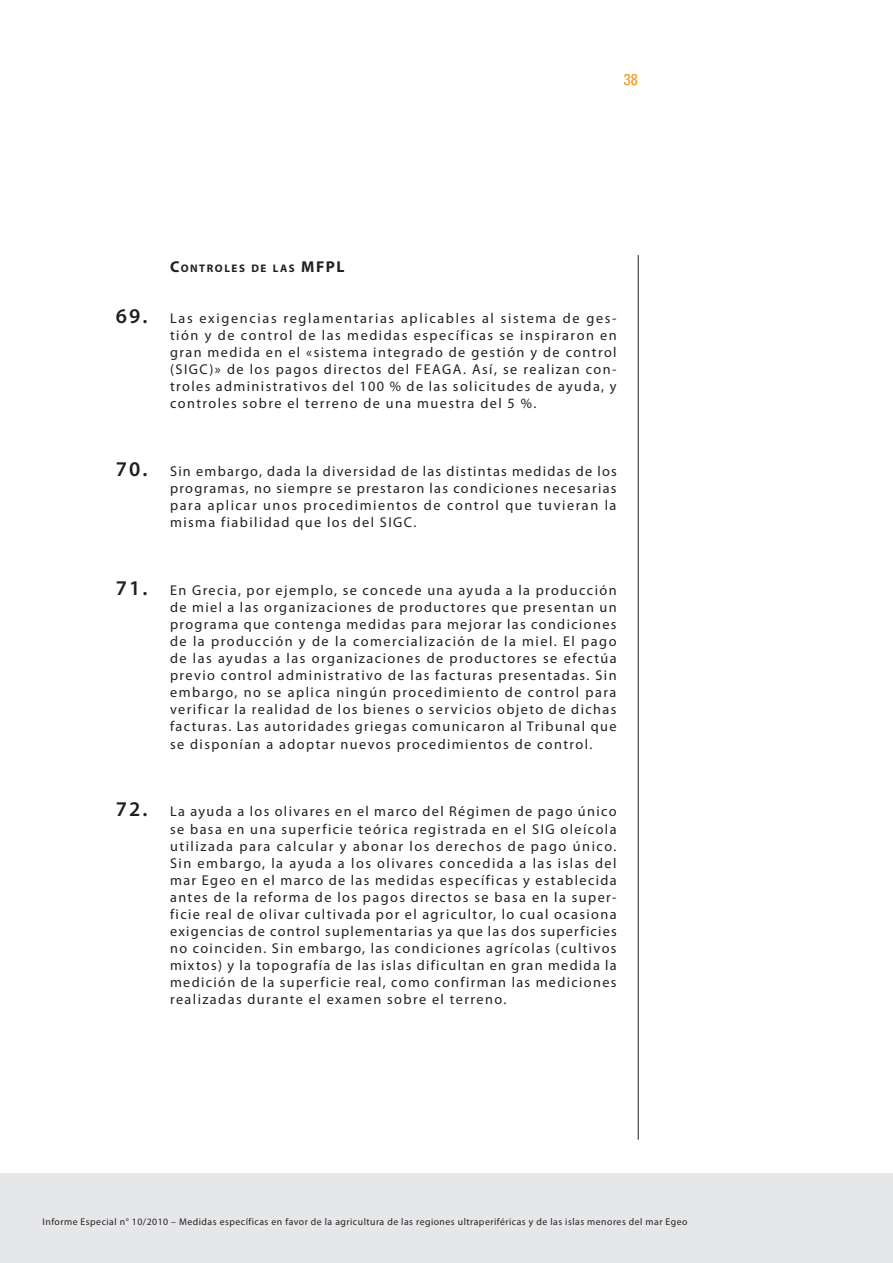
<style>
.page{position:relative;width:893px;height:1263px;background:#fff}
.page>*{position:absolute;margin:0;border:0;box-sizing:border-box;transform-origin:0 0}
.t1{font:600 21px "Myriad Pro";letter-spacing:.1em;color:#231f20}
.t2{font:condensed 15.75px "Univers LT Std";color:#f7931d}
.t3{font:14.25px/17px "Myriad Pro";letter-spacing:.1em;color:#231f20;text-align:justify}
.t4{font:700 10.95px "Myriad Pro";letter-spacing:.145em;color:#231f20}
.t5{font:9.75px "Myriad Pro";letter-spacing:.05em;color:#231f20}
.s1{font-size:15.75px}
.s2{font-weight:400;font-size:14.25px}
</style>
<div class="page">
<div style="left:0;top:1174px;width:893px;height:89px;background:#e6e7e9"></div>
<hr style="left:638px;top:255px;width:1px;height:885px;background:#231f20">
<p class="t2" style="left:624px;top:69px;width:15px">38</p>
<p class="t4" style="left:170px;top:261px;width:166px"><span class="s1">C</span>ONTROLES DE LAS <span class="s1">MFPL</span></p>
<h1 class="t1" style="left:116px;top:303px;width:44px">69. <span class="s2">L</span></h1>
<p class="t3" style="left:170px;top:310px;width:448px;text-indent:8px">as exigencias reglamentarias aplicables al sistema de ges&shy;tión y de control de las medidas específicas se inspiraron en gran medida en el «sistema integrado de gestión y de control (SIGC</p>
<p class="t3" style="left:170px;top:361px;width:448px;text-indent:293px">. Así, se realizan con&shy;troles administrativos del 100 % de las solicitudes de ayuda, y controles sobre el terreno de una muestra del 5 %.</p>
<p class="t3" style="left:209px;top:361px;width:216px">)» de los pagos directos del FEAGA</p>
<h1 class="t1" style="left:116px;top:456px;width:44px">70. <span class="s2">S</span></h1>
<p class="t3" style="left:170px;top:463px;width:448px;text-indent:8px">in embargo, dada la diversidad de las distintas medidas de los programas, no siempre se prestaron las condiciones necesarias para aplicar unos procedimientos de control que tuvieran la misma fiabilidad que los del SIGC</p>
<p class="t3" style="left:414px;top:514px;width:4px">.</p>
<h1 class="t1" style="left:116px;top:575px;width:44px">71. <span class="s2">E</span></h1>
<p class="t3" style="left:170px;top:582px;width:448px;text-indent:8px">n Grecia, por ejemplo, se concede una ayuda a la producción de miel a las organizaciones de productores que presentan un programa que contenga medidas para mejorar las condiciones de la producción y de la comercialización de la miel. El pago de las ayudas a las organizaciones de productores se efectúa previo control administrativo de las facturas presentadas. Sin embargo, no se aplica ningún procedimiento de control para verificar la realidad de los bienes o servicios objeto de dichas facturas. Las autoridades griegas comunicaron al Tribunal que se disponían a adoptar nuevos procedimientos de control.</p>
<h1 class="t1" style="left:116px;top:796px;width:44px">72. <span class="s2">L</span></h1>
<p class="t3" style="left:170px;top:803px;width:448px;text-indent:8px">a ayuda a los olivares en el marco del Régimen de pago único se basa en una superficie teórica registrada en el SIG</p>
<p class="t3" style="left:170px;top:820px;width:448px;text-indent:390px">oleícola utilizada para calcular y abonar los derechos de pago único.<br>Sin embargo, la ayuda a los olivares concedida a las islas del mar Egeo en el marco de las medidas específicas y establecida antes de la reforma de los pagos directos se basa en la super&shy;ficie real de olivar cultivada por el agricultor, lo cual ocasiona exigencias de control suplementarias ya que las dos superficies no coinciden. Sin embargo, las condiciones agrícolas (cultivos mixtos) y la topografía de las islas dificultan en gran medida la medición de la superficie real, como confirman las mediciones realizadas durante el examen sobre el terreno.</p>
<p class="t5" style="left:43px;top:1215px;width:646px">I nforme Especial n° 10/2010 – Medidas específicas en favor de la agricultura de las regiones ultraperiféricas y de las islas menores del mar Egeo</p>
</div>
